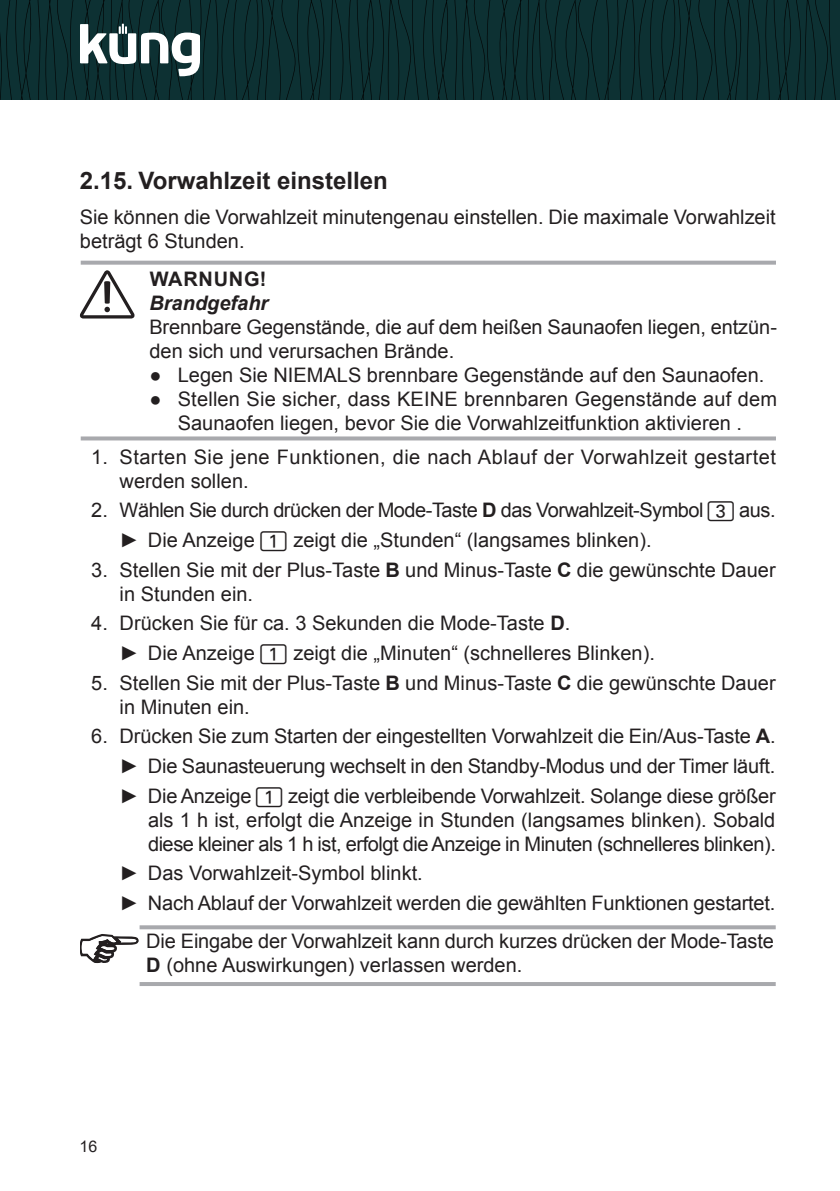
<style>
.page{position:relative;width:840px;height:1191px;background:#fff}
.page>*{position:absolute;margin:0;border:0;box-sizing:border-box;transform-origin:0 0}
.t1{font:700 24px "Arial";color:#231f20}
.t2{font:20px/24px "Arial";color:#231f20}
.t3{font:20px/29.6px "Arial";letter-spacing:-.025em;color:#231f20}
.t4{font:20px/24px "Arial";letter-spacing:.02em;color:#231f20}
.t5{font:16px "Arial";color:#231f20}
.s1{font-weight:700}
.s2{font-weight:700;font-style:italic}
.s3{font-family:"Num Line Three"}
</style>
<div class="page">
<svg style="left:0;top:0;width:839px;height:100px"></svg>
<svg style="left:81px;top:261px;width:694px;height:4px;fill:#a8a9ad"></svg>
<svg style="left:81px;top:436px;width:694px;height:4px;fill:#a8a9ad"></svg>
<svg style="left:80px;top:934px;width:59px;height:29px"></svg>
<svg style="left:139px;top:925px;width:636px;height:4px;fill:#a8a9ad"></svg>
<hr style="left:139px;top:982px;width:636px;height:4px;background:#a8a9ad">
<svg style="left:80px;top:270px;width:54px;height:48px"></svg>
<p class="t1" style="left:80px;top:163px;width:309px">2.15. Vorwahlzeit einstellen</p>
<p class="t2" style="left:80px;top:205px;width:697px">Sie können die Vorwahlzeit minutengenau einstellen. Die maximale Vorwahlzeit beträgt 6 Stunden.</p>
<p class="t2" style="left:149px;top:266px;width:629px"><span class="s1">WARNUNG!<br></span><span class="s2">Brandgefahr<br></span>Brennbare Gegenstände, die auf dem heißen Saunaofen liegen, entzün&shy;den sich und verursachen Brände.</p>
<p class="t2" style="left:149px;top:362px;width:616px">● Legen Sie NIEMALS brennbare Gegenstände auf den Saunaofen.</p>
<p class="t2" style="left:149px;top:386px;width:629px;text-align:center">● Stellen Sie sicher, dass KEINE brennbaren Gegenstände auf dem<br>Saunaofen liegen, bevor Sie die Vorwahlzeitfunktion aktivieren .</p>
<p class="t4" style="left:119px;top:444px;width:657px;text-indent:-28px">1. Starten Sie jene Funktionen, die nach Ablauf der Vorwahlzeit gestartet werden sollen.</p>
<p class="t3" style="left:119px;top:495px;width:657px;text-indent:-28px">2. Wählen Sie durch drücken der Mode-Taste <span class="s1">D</span> das Vorwahlzeit-Symbol <span class="s3">3</span> aus. ► Die Anzeige <span class="s3">1</span> zeigt die „Stunden“ (langsames blinken).</p>
<p class="t2" style="left:119px;top:557px;width:657px;text-indent:-28px">3. Stellen Sie mit der Plus-Taste <span class="s1">B</span> und Minus-Taste <span class="s1">C</span> die gewünschte Dauer in Stunden ein.</p>
<p class="t2" style="left:119px;top:608px;width:536px;line-height:29.6px;text-indent:-28px">4. Drücken Sie für ca. 3 Sekunden die Mode-Taste <span class="s1">D</span>.<br>► Die Anzeige <span class="s3">1</span> zeigt die „Minuten“ (schnelleres Blinken).</p>
<p class="t2" style="left:119px;top:670px;width:657px;text-indent:-28px">5. Stellen Sie mit der Plus-Taste <span class="s1">B</span> und Minus-Taste <span class="s1">C</span> die gewünschte Dauer in Minuten ein.</p>
<p class="t2" style="left:119px;top:721px;width:657px;line-height:29.6px;text-align:justify;text-indent:-28px">6. Drücken Sie zum Starten der eingestellten Vorwahlzeit die Ein/Aus-Taste <span class="s1">A</span>. ► Die Saunasteuerung wechselt in den Standby-Modus und der Timer läuft. ► Die Anzeige <span class="s3">1</span> zeigt die verbleibende Vorwahlzeit. Solange diese größer</p>
<p class="t3" style="left:148px;top:807px;width:629px;line-height:24px">als 1 h ist, erfolgt die Anzeige in Stunden (langsames blinken). Sobald diese kleiner als 1 h ist, erfolgt die Anzeige in Minuten (schnelleres blinken).</p>
<p class="t2" style="left:119px;top:858px;width:657px;line-height:29.6px">► Das Vorwahlzeit-Symbol blinkt.<br>► Nach Ablauf der Vorwahlzeit werden die gewählten Funktionen gestartet.</p>
<p class="t2" style="left:146px;top:929px;width:628px">Die Eingabe der Vorwahlzeit kann durch kurzes drücken der Mode-Taste<br><span class="s1">D</span> (ohne Auswirkungen) verlassen werden.</p>
<p class="t5" style="left:79px;top:1135px;width:19px">16</p>
</div>
